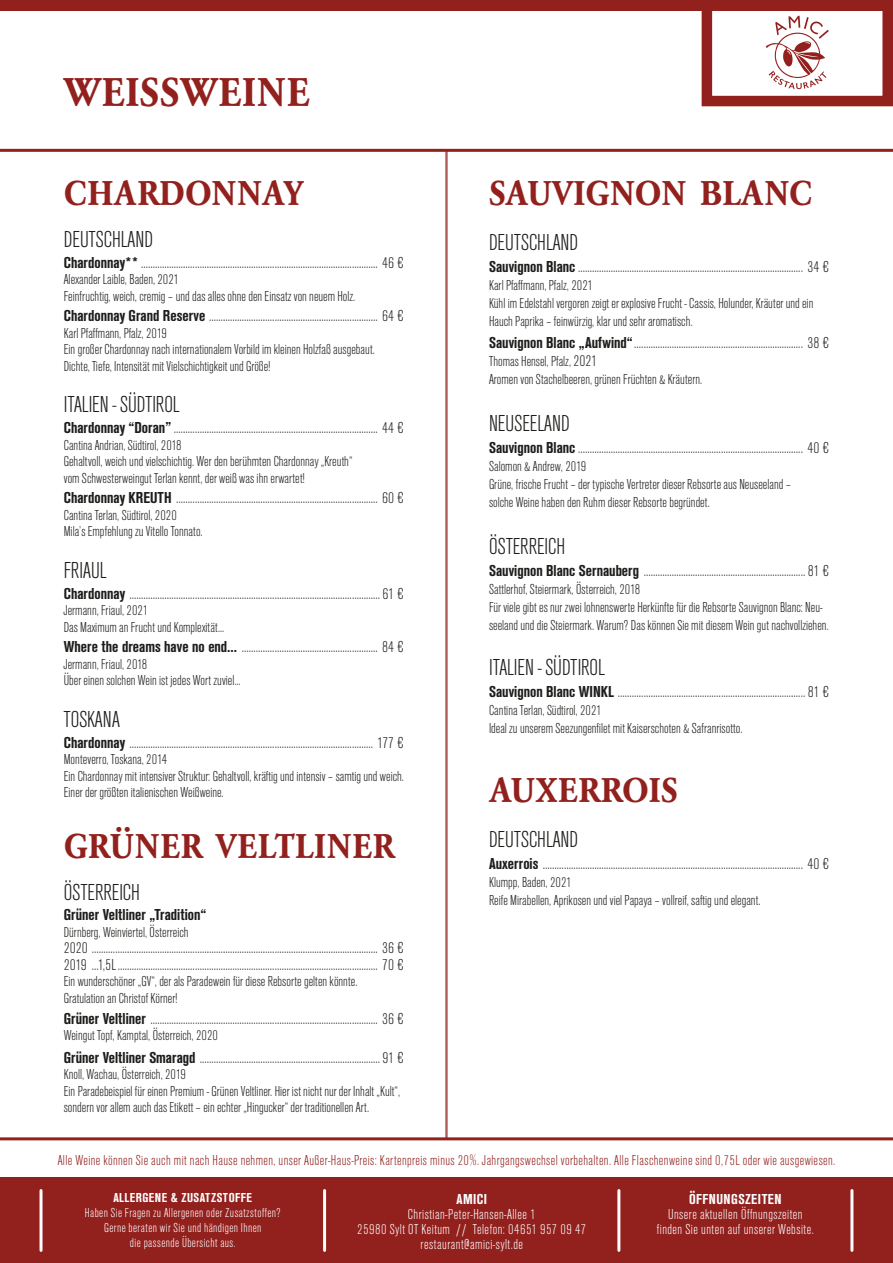
<style>
.page{position:relative;width:893px;height:1263px;background:#fff}
.page>*{position:absolute;margin:0;border:0;box-sizing:border-box;transform-origin:0 0}
.t1{font:700 condensed 42px "Garamond Std";color:#92211e}
.t2{font:700 condensed 36px "Garamond Std";color:#92211e}
.t3{font:300 condensed 24px "Ancona";color:#1d1d1b}
.t4{font:300 condensed 16.5px/16.5px "Ancona";color:#1d1d1b}
.t5{font:700 condensed 16.5px "Ancona";color:#1d1d1b}
.t6{font:300 condensed 15px/16.5px "Ancona";color:#1d1d1b}
.t7{font:300 condensed 15px "Ancona";letter-spacing:.025em;color:#92211e}
.t8{font:300 condensed 15px/15px "Ancona";letter-spacing:.03em;color:#fff;text-align:center}
.t9{font:700 condensed 15px "Ancona";letter-spacing:.03em;color:#fff}
.t10{font:300 condensed 13.5px/15px "Ancona";letter-spacing:.03em;color:#fff;text-align:center}
.t11{font:700 condensed 13.5px "Ancona";letter-spacing:.03em;color:#fff}
.s1{font-weight:700}
.s2{font-size:16.5px}
</style>
<div class="page">
<hr style="left:0;top:149px;width:893px;height:3px;background:#92211e">
<hr style="left:0;top:1137px;width:893px;height:3px;background:#92211e">
<div style="left:702px;top:0;width:191px;height:106px;border:10px solid #92211e"></div>
<svg style="left:766px;top:16px;width:63px;height:73px"></svg>
<div style="left:0;top:1178px;width:893px;height:85px;background:#92211e"></div>
<div style="left:0;top:0;width:893px;height:11px;background:#92211e"></div>
<hr style="left:892px;top:0;width:1px;height:106px;background:#92211e">
<hr style="left:447px;top:151px;width:1px;height:987px;background:#92211e">
<hr style="left:446px;top:151px;width:1px;height:987px;background:#92211e">
<hr style="left:323px;top:1190px;width:3px;height:60px;background:#fff">
<hr style="left:40px;top:1190px;width:3px;height:60px;background:#fff">
<hr style="left:617px;top:1190px;width:3px;height:60px;background:#fff">
<hr style="left:850px;top:1190px;width:3px;height:60px;background:#fff">
<h1 class="t1" style="left:64px;top:68px;width:248px">WEISSWEINE</h1>
<h2 class="t2" style="left:64px;top:172px;width:241px">CHARDONNAY</h2>
<h3 class="t3" style="left:64px;top:226px;width:91px">DEUTSCHLAND</h3>
<p class="t4" style="left:64px;top:254px;width:342px"><span class="s1">Chardonnay**</span> ..................................................................................................... 46 €</p>
<p class="t6" style="left:64px;top:271px;width:293px">Alexander Laible, Baden, 2021<br>Feinfruchtig, weich, cremig – und das alles ohne den Einsatz von neuem Holz.</p>
<p class="t4" style="left:64px;top:308px;width:342px"><span class="s1">Chardonnay Grand Reserve</span> ........................................................................ 64 €</p>
<p class="t6" style="left:64px;top:325px;width:313px">Karl Pfaffmann, Pfalz, 2019<br>Ein großer Chardonnay nach internationalem Vorbild im kleinen Holzfaß ausgebaut.<br>Dichte, Tiefe, Intensität mit Vielschichtigkeit und Größe!</p>
<h3 class="t3" style="left:64px;top:392px;width:117px">ITALIEN - SÜDTIROL</h3>
<p class="t4" style="left:64px;top:420px;width:342px"><span class="s1">Chardonnay “Doran”</span> ....................................................................................... 44 €</p>
<p class="t6" style="left:64px;top:437px;width:290px">Cantina Andrian, Südtirol, 2018<br>Gehaltvoll, weich und vielschichtig. Wer den berühmten Chardonnay „Kreuth“ vom Schwesterweingut Terlan kennt, der weiß was ihn erwartet!</p>
<p class="t4" style="left:64px;top:490px;width:342px"><span class="s1">Chardonnay KREUTH</span> ...................................................................................... 60 €</p>
<p class="t6" style="left:64px;top:507px;width:140px">Cantina Terlan, Südtirol, 2020<br>Mila’s Empfehlung zu Vitello Tonnato.</p>
<h3 class="t3" style="left:64px;top:557px;width:44px">FRIAUL</h3>
<p class="t4" style="left:64px;top:585px;width:342px"><span class="s1">Chardonnay</span> ........................................................................................................... 61 €</p>
<p class="t6" style="left:64px;top:602px;width:162px">Jermann, Friaul, 2021<br>Das Maximum an Frucht und Komplexität...</p>
<p class="t4" style="left:64px;top:639px;width:342px"><span class="s1">Where the dreams have no end...</span> .......................................................... 84 €</p>
<p class="t6" style="left:64px;top:656px;width:178px">Jermann, Friaul, 2018<br>Über einen solchen Wein ist jedes Wort zuviel...</p>
<h3 class="t3" style="left:64px;top:706px;width:58px">TOSKANA</h3>
<p class="t4" style="left:64px;top:734px;width:342px"><span class="s1">Chardonnay</span> ........................................................................................................ 177 €</p>
<p class="t6" style="left:64px;top:751px;width:342px">Monteverro, Toskana, 2014<br>Ein Chardonnay mit intensiver Struktur: Gehaltvoll, kräftig und intensiv – samtig und weich.<br>Einer der größten italienischen Weißweine.</p>
<h2 class="t2" style="left:64px;top:825px;width:332px">GRÜNER VELTLINER</h2>
<h3 class="t3" style="left:64px;top:879px;width:78px">ÖSTERREICH</h3>
<p class="t5" style="left:64px;top:905px;width:144px">Grüner Veltliner „Tradition“</p>
<p class="t6" style="left:64px;top:924px;width:126px">Dürnberg, Weinviertel, Österreich</p>
<p class="t4" style="left:64px;top:940px;width:342px">2020 .......................................................................................................................... 36 €<br>2019 ...1,5L............................................................................................................... 70 €</p>
<p class="t6" style="left:64px;top:973px;width:295px">Ein wunderschöner „GV“, der als Paradewein für diese Rebsorte gelten könnte.<br>Gratulation an Christof Körner!</p>
<p class="t4" style="left:64px;top:1010px;width:342px"><span class="s1">Grüner Veltliner</span> ................................................................................................. 36 €</p>
<p class="t6" style="left:64px;top:1027px;width:156px">Weingut Topf, Kamptal, Österreich, 2020</p>
<p class="t4" style="left:64px;top:1050px;width:342px"><span class="s1">Grüner Veltliner Smaragd</span> ............................................................................. 91 €</p>
<p class="t6" style="left:64px;top:1067px;width:338px">Knoll, Wachau, Österreich, 2019<br>Ein Paradebeispiel für einen Premium - Grünen Veltliner. Hier ist nicht nur der Inhalt „Kult“, sondern vor allem auch das Etikett – ein echter „Hingucker“ der traditionellen Art.</p>
<h2 class="t2" style="left:489px;top:172px;width:325px">SAUVIGNON BLANC</h2>
<h3 class="t3" style="left:489px;top:229px;width:91px">DEUTSCHLAND</h3>
<p class="t4" style="left:489px;top:259px;width:342px"><span class="s1">Sauvignon Blanc</span> ................................................................................................ 34 €</p>
<p class="t6" style="left:489px;top:277px;width:326px;line-height:18px">Karl Pfaffmann, Pfalz, 2021<br>Kühl im Edelstahl vergoren zeigt er explosive Frucht - Cassis, Holunder, Kräuter und ein<br>Hauch Paprika – feinwürzig, klar und sehr aromatisch.</p>
<p class="t4" style="left:489px;top:335px;width:342px"><span class="s1">Sauvignon Blanc „Aufwind“</span>........................................................................ 38 €</p>
<p class="t6" style="left:489px;top:353px;width:215px;line-height:18px">Thomas Hensel, Pfalz, <span class="s2">2021<br></span>Aromen von Stachelbeeren, grünen Früchten &amp; Kräutern.</p>
<h3 class="t3" style="left:489px;top:411px;width:82px">NEUSEELAND</h3>
<p class="t4" style="left:489px;top:440px;width:342px"><span class="s1">Sauvignon Blanc</span> ................................................................................................ 40 €</p>
<p class="t6" style="left:489px;top:458px;width:304px;line-height:18px">Salomon &amp; Andrew, 2019<br>Grüne, frische Frucht – der typische Vertreter dieser Rebsorte aus Neuseeland – solche Weine haben den Ruhm dieser Rebsorte begründet.</p>
<h3 class="t3" style="left:489px;top:533px;width:78px">ÖSTERREICH</h3>
<p class="t4" style="left:489px;top:563px;width:342px"><span class="s1">Sauvignon Blanc Sernauberg</span> ..................................................................... 81 €</p>
<p class="t6" style="left:489px;top:581px;width:341px;line-height:18px">Sattlerhof, Steiermark, Österreich, 2018<br>Für viele gibt es nur zwei lohnenswerte Herkünfte für die Rebsorte Sauvignon Blanc: Neu&shy;seeland und die Steiermark. Warum? Das können Sie mit diesem Wein gut nachvollziehen.</p>
<h3 class="t3" style="left:489px;top:654px;width:117px">ITALIEN - SÜDTIROL</h3>
<p class="t4" style="left:489px;top:684px;width:342px"><span class="s1">Sauvignon Blanc WINKL</span> ................................................................................ 81 €</p>
<p class="t6" style="left:489px;top:701px;width:255px;line-height:18px">Cantina Terlan, Südtirol, 2021<br>Ideal zu unserem Seezungenfilet mit Kaiserschoten &amp; Safranrisotto.</p>
<h2 class="t2" style="left:489px;top:769px;width:191px">AUXERROIS</h2>
<h3 class="t3" style="left:489px;top:826px;width:91px">DEUTSCHLAND</h3>
<p class="t4" style="left:489px;top:856px;width:342px"><span class="s1">Auxerrois</span> ............................................................................................................... 40 €</p>
<p class="t6" style="left:489px;top:873px;width:273px;line-height:18px">Klumpp, Baden, 2021<br>Reife Mirabellen, Aprikosen und viel Papaya – vollreif, saftig und elegant.</p>
<p class="t7" style="left:58px;top:1152px;width:779px">Alle Weine können Sie auch mit nach Hause nehmen, unser Außer-Haus-Preis: Kartenpreis minus 20%. Jahrgangswechsel vorbehalten. Alle Flaschenweine sind 0,75L oder wie ausgewiesen.</p>
<p class="t11" style="left:113px;top:1190px;width:140px">ALLERGENE &amp; ZUSATZSTOFFE</p>
<p class="t10" style="left:85px;top:1206px;width:197px">Haben Sie Fragen zu Allergenen oder Zusatzstoffen?<br>Gerne beraten wir Sie und händigen Ihnen<br>die passende Übersicht aus.</p>
<p class="t9" style="left:456px;top:1190px;width:32px">AMICI</p>
<p class="t8" style="left:357px;top:1206px;width:230px">Christian-Peter-Hansen-Allee 1<br>25980 Sylt OT Keitum // Telefon: 04651 957 09 47 restaurant@amici-sylt.de</p>
<p class="t9" style="left:689px;top:1190px;width:94px">ÖFFNUNGSZEITEN</p>
<p class="t8" style="left:657px;top:1206px;width:158px">Unsere aktuellen Öffnungszeiten finden Sie unten auf unserer Website.</p>
</div>
